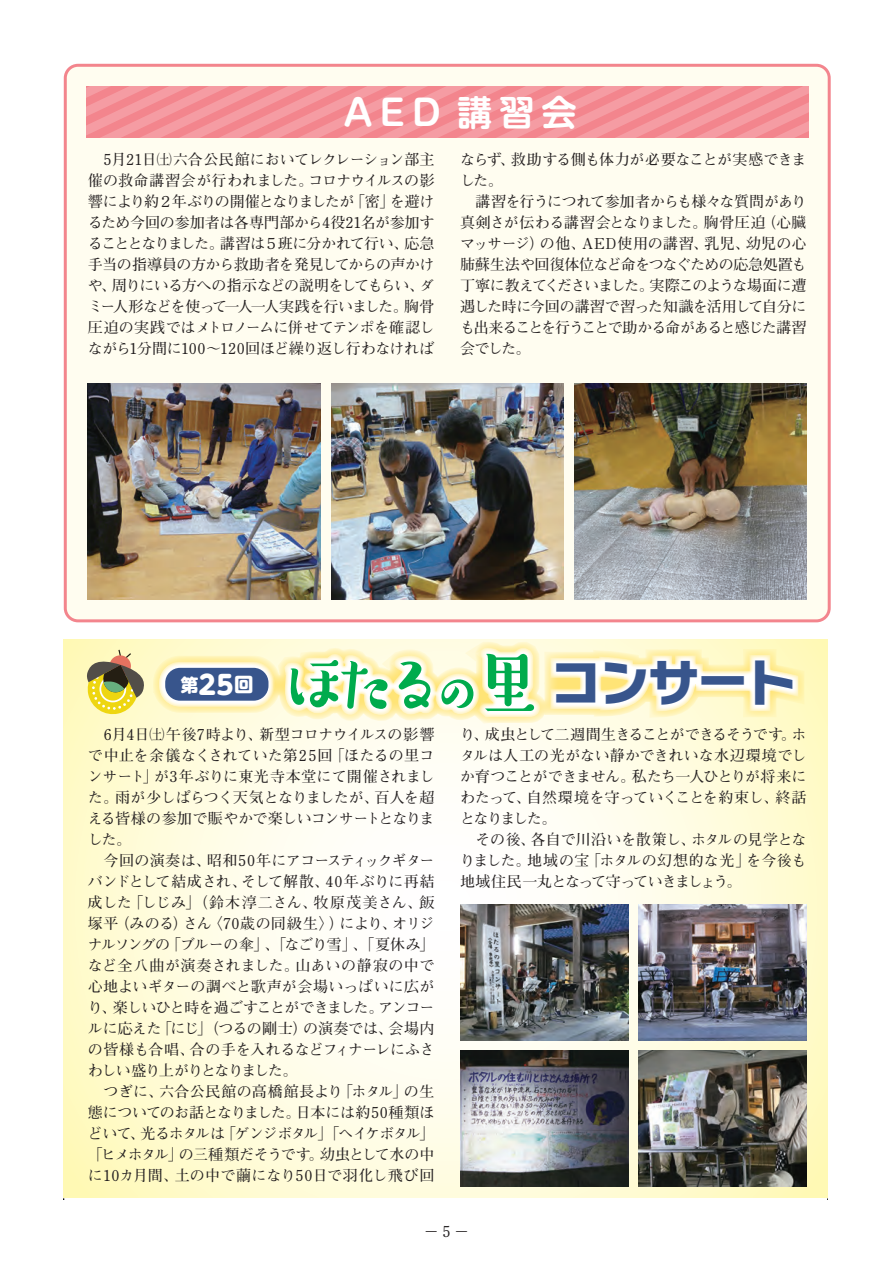
<style>
.page{position:relative;width:893px;height:1263px;background:#fff}
.page>*{position:absolute;margin:0;border:0;box-sizing:border-box;transform-origin:0 0}
.t1{font:800 48.75px "Typelabo N Std";letter-spacing:.005em;color:#38558c}
.t2{font:700 35.25px "Shin M Go Pr 6 De";letter-spacing:.2em;color:#fff}
.t3{font:800 26.25px "UD Shin M Go Pr 6";color:#fff}
.t4{font:700 15px/21px "Futo Min A101 Pro";letter-spacing:-.025em;color:#231f20}
.s1{font-family:"Suzumushi Std";font-weight:500;font-size:76.5px;color:#00ab4d}
.s2{font-family:"Suzumushi Std";font-weight:500;font-size:54.9px;color:#00ab4d}
.s3{font-family:"Suzumushi Std";font-weight:500;font-size:79.95px;color:#00ab4d}
.s4{font-size:18px}
.s5{font-size:19.8px}
</style>
<div class="page">
<div style="left:65px;top:65px;width:764px;height:556px;background:#fffdf0;border-radius:13px"></div>
<div style="left:64px;top:64px;width:767px;height:558px;border:3px solid #f3858d;border-radius:13px"></div>
<svg style="left:64px;top:639px;width:764px;height:558px"></svg>
<svg style="left:85px;top:650px;width:61px;height:66px;background:#c4b970"></svg>
<div style="left:689px;top:664px;width:67px;height:33px;border:24px solid #ffe476"></div>
<div style="left:695px;top:670px;width:55px;height:21px;border:12px solid #fff"></div>
<svg style="left:731px;top:639px;width:77px;height:90px"></svg>
<svg style="left:153px;top:639px;width:568px;height:103px"></svg>
<div style="left:165px;top:668px;width:103px;height:33px;background:#38558c;border-radius:15px"></div>
<img style="left:460px;top:905px;width:168px;height:136px">
<img style="left:460px;top:1050px;width:168px;height:136px">
<img style="left:638px;top:905px;width:168px;height:136px">
<img style="left:638px;top:1050px;width:168px;height:136px">
<svg style="left:86px;top:87px;width:723px;height:51px;background:#f49198"></svg>
<img style="left:88px;top:383px;width:232px;height:216px">
<img style="left:331px;top:383px;width:232px;height:216px">
<img style="left:574px;top:383px;width:232px;height:216px">
<h2 class="t2" style="left:344px;top:83px;width:234px">AED 講習会</h2>
<p class="t4" style="left:88px;top:147px;width:348px;text-align:justify">　5月21日㈯六合公民館においてレクレーション部主催の救命講習会が行われました。コロナウイルスの影響により約２年ぶりの開催となりましたが「密」を避けるため今回の参加者は各専門部から4役21名が参加することとなりました。講習は５班に分かれて行い、応急手当の指導員の方から救助者を発見してからの声かけや、周りにいる方への指示などの説明をしてもらい、ダミー人形などを使って一人一人実践を行いました。胸骨圧迫の実践ではメトロノームに併せてテンポを確認しながら1分間に100～120回ほど繰り返し行わなければ</p>
<p class="t4" style="left:460px;top:147px;width:348px">ならず、救助する側も体力が必要なことが実感できました。<br>　講習を行うにつれて参加者からも様々な質問があり真剣さが伝わる講習会となりました。胸骨圧迫（心臓マッサージ）の他、AED使用の講習、乳児、幼児の心肺蘇生法や回復体位など命をつなぐための応急処置も丁寧に教えてくださいました。実際このような場面に遭遇した時に今回の講習で習った知識を活用して自分にも出来ることを行うことで助かる命があると感じた講習会でした。</p>
<h1 class="t1" style="left:277px;top:647px;width:521px"><span class="s1">ほたる</span><span class="s2">の</span><span class="s3">里</span>コンサート</h1>
<p class="t4" style="left:88px;top:722px;width:348px">　6月4日㈯午後7時より、新型コロナウイルスの影響で中止を余儀なくされていた第25回「ほたるの里コンサート」が3年ぶりに東光寺本堂にて開催されました。雨が少しぱらつく天気となりましたが、百人を超える皆様の参加で賑やかで楽しいコンサートとなりました。<br>　今回の演奏は、昭和50年にアコースティックギターバンドとして結成され、そして解散、40年ぶりに再結成した「しじみ」（鈴木淳二さん、牧原茂美さん、飯塚平（みのる）さん〈70歳の同級生〉）により、オリジナルソングの「ブルーの傘」、「なごり雪」、「夏休み」など全八曲が演奏されました。山あいの静寂の中で心地よいギターの調べと歌声が会場いっぱいに広がり、楽しいひと時を過ごすことができました。アンコールに応えた「にじ」（つるの剛士）の演奏では、会場内の皆様も合唱、合の手を入れるなどフィナーレにふさわしい盛り上がりとなりました。<br>　つぎに、六合公民館の高橋館長より「ホタル」の生態についてのお話となりました。日本には約50種類ほどいて、光るホタルは「ゲンジボタル」「ヘイケボタル」「ヒメホタル」の三種類だそうです。幼虫として水の中に10カ月間、土の中で繭になり50日で羽化し飛び回</p>
<p class="t4" style="left:460px;top:722px;width:348px">り、成虫として二週間生きることができるそうです。ホタルは人工の光がない静かできれいな水辺環境でしか育つことができません。私たち一人ひとりが将来にわたって、自然環境を守っていくことを約束し、終話となりました。<br>　その後、各自で川沿いを散策し、ホタルの見学となりました。地域の宝「ホタルの幻想的な光」を今後も地域住民一丸となって守っていきましょう。</p>
<h3 class="t3" style="left:181px;top:662px;width:74px"><span class="s4">第</span>25<span class="s5">回</span></h3>
<p class="t4" style="left:424px;top:1219px;width:47px">−5−</p>
</div>
